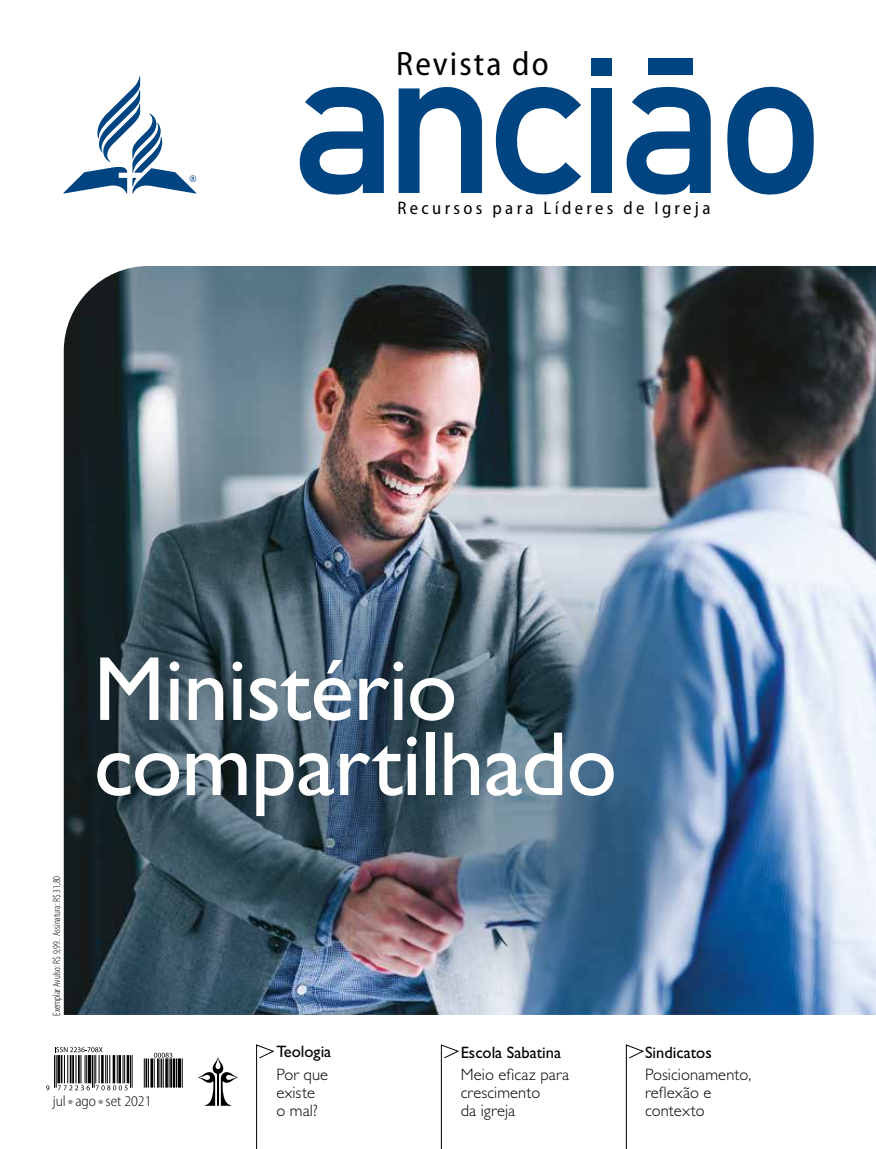
<style>
.page{position:relative;width:876px;height:1149px;background:#fff}
.page>*{position:absolute;margin:0;border:0;box-sizing:border-box;transform-origin:0 0}
.t1{font:91.5px/75px "Gill Sans Std";letter-spacing:-.01em;color:#fff}
.t2{font:semi-condensed 33.9px "Myriad Pro";letter-spacing:.06em;color:#000}
.t3{font:semi-condensed 18.15px "Myriad Pro";letter-spacing:.185em;color:#000}
.t4{font:300 16.5px/18px "Gill Sans Std";letter-spacing:.005em;color:#000}
.t5{font:16.5px "Gill Sans Std";color:#000}
.t6{font:300 semi-condensed 15px "Myriad Pro";color:#000}
.t7{font:300 condensed 10.5px "Myriad Pro";color:#000}
.s1{color:#96979a}
</style>
<div class="page">
<svg style="left:626px;top:86px;width:85px;height:109px"></svg>
<svg style="left:299px;top:86px;width:85px;height:109px"></svg>
<svg style="left:727px;top:86px;width:87px;height:109px"></svg>
<svg style="left:399px;top:87px;width:83px;height:106px"></svg>
<svg style="left:495px;top:87px;width:86px;height:108px"></svg>
<div style="left:591px;top:88px;width:21px;height:105px;background:#004582"></div>
<div style="left:648px;top:58px;width:45px;height:17px;background:#004582"></div>
<div style="left:591px;top:58px;width:21px;height:17px;background:#004582"></div>
<img style="left:64px;top:266px;width:812px;height:748px">
<svg style="left:256px;top:1044px;width:18px;height:104px"></svg>
<svg style="left:441px;top:1044px;width:18px;height:104px"></svg>
<svg style="left:626px;top:1044px;width:18px;height:104px"></svg>
<hr style="left:54px;top:1054px;width:1px;height:33px;background:#000">
<hr style="left:127px;top:1054px;width:2px;height:28px;background:#000">
<hr style="left:130px;top:1054px;width:1px;height:33px;background:#000">
<hr style="left:132px;top:1054px;width:1px;height:33px;background:#000">
<svg style="left:46px;top:1085px;width:3px;height:4px"></svg>
<svg style="left:55px;top:1047px;width:73px;height:42px"></svg>
<svg style="left:144px;top:1052px;width:39px;height:35px"></svg>
<svg style="left:198px;top:1057px;width:40px;height:48px"></svg>
<svg style="left:63px;top:76px;width:133px;height:118px"></svg>
<h2 class="t2" style="left:396px;top:46px;width:154px">Revista do</h2>
<p class="t3" style="left:397px;top:198px;width:315px">Recursos para Líderes de Igreja</p>
<p class="t7" style="left:51px;top:1015px;width:141px;rotate:-90deg">Exemplar Avulso: R$ 9,99. Assinatura: R$ 31,80</p>
<h1 class="t1" style="left:94px;top:652px;width:525px">Ministério compartilhado</h1>
<p class="t6" style="left:53px;top:1092px;width:100px">jul <span class="s1">●</span> ago <span class="s1">●</span> set 2021</p>
<p class="t5" style="left:276px;top:1042px;width:56px">Teologia</p>
<p class="t4" style="left:276px;top:1065px;width:53px">Por que existe<br>o mal?</p>
<p class="t5" style="left:461px;top:1042px;width:102px">Escola Sabatina</p>
<p class="t4" style="left:461px;top:1065px;width:110px">Meio eficaz para crescimento<br>da igreja</p>
<p class="t5" style="left:645px;top:1042px;width:68px">Sindicatos</p>
<p class="t4" style="left:645px;top:1065px;width:108px">Posicionamento, reflexão e contexto</p>
</div>
